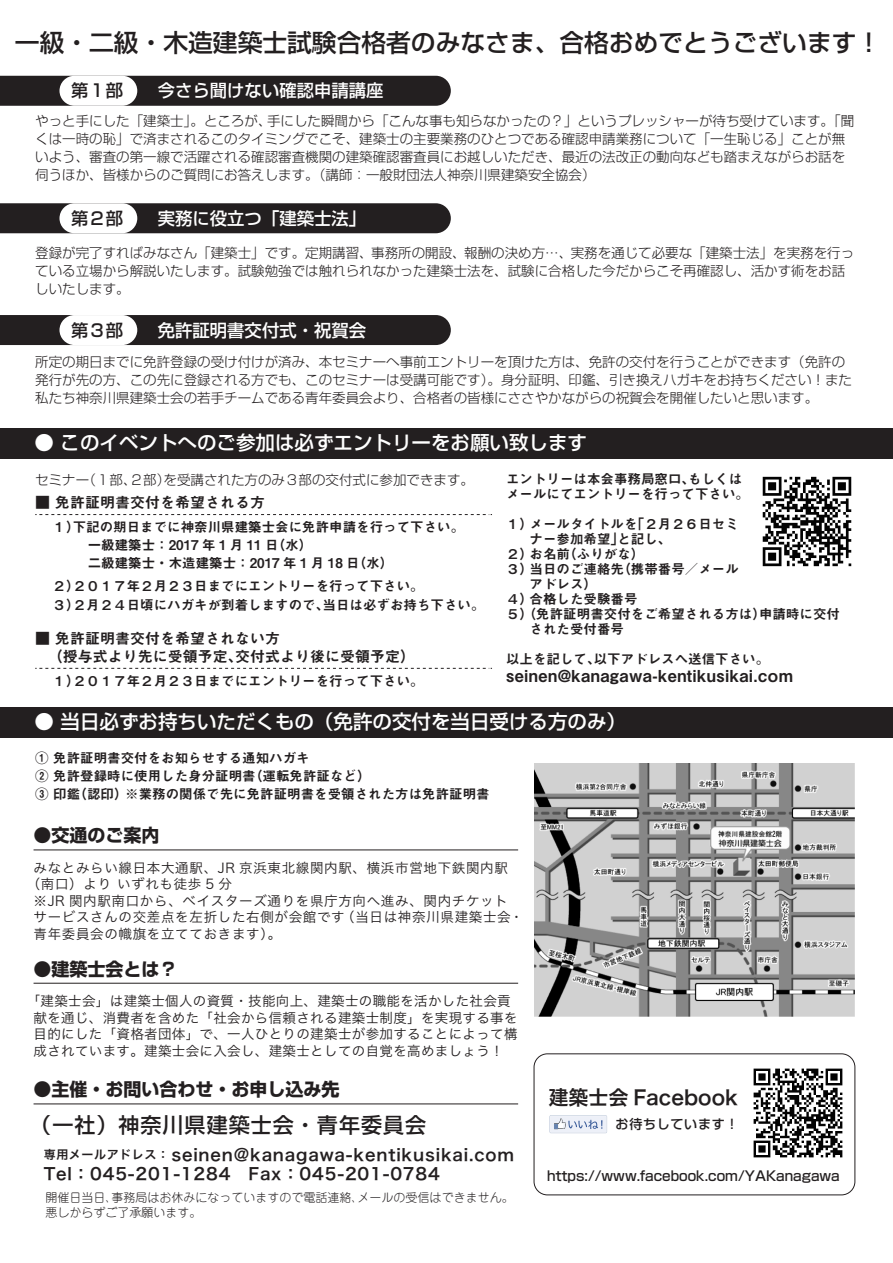
<style>
.page{position:relative;width:893px;height:1263px;background:#fff}
.page>*{position:absolute;margin:0;border:0;box-sizing:border-box;transform-origin:0 0}
.t1{font:500 24.75px "Shin Go Pro";color:#231f20}
.t2{font:500 21px "Shin Go Pro";letter-spacing:.05em;color:#231f20}
.t3{font:19.95px "Hira Kaku Pro W6";color:#231f20}
.t4{font:500 19.5px "Shin Go Pro";color:#fff}
.t5{font:700 18px "Shin Go Pro";color:#231f20}
.t6{font:500 17.4px "Shin Go Pro";color:#fff}
.t7{font:16.5px/19.5px "Hira Kaku Pro W6";letter-spacing:.05em;color:#231f20}
.t8{font:16.5px "Midashi Go Pro MB31";letter-spacing:.025em;color:#231f20}
.t9{font:15px/18px "Midashi Go Pro MB31";color:#231f20}
.t10{font:300 13.5px/18px "Shin Go Pro";color:#231f20}
.t11{font:13.5px/18px "Midashi Go Pro MB31";color:#231f20}
.t12{font:13.5px/16.5px "Hira Kaku Pro W3";letter-spacing:.025em;color:#231f20;text-align:center}
.t13{font:13.5px "Hira Kaku Pro W3";letter-spacing:.05em;color:#231f20}
.t14{font:500 13.5px "Shin Go Pro";color:#231f20}
.t15{font:500 13.05px "Shin Go Pro";letter-spacing:.05em;color:#231f20}
.t16{font:300 12px/15px "Jun 101 Pro";color:#231f20}
.s1{color:#231f20}
.s2{font-size:12px}
</style>
<div class="page">
<div style="left:0;top:428px;width:893px;height:30px;background:#231f20"></div>
<div style="left:0;top:76px;width:451px;height:30px;background:#231f20"></div>
<div style="left:0;top:203px;width:451px;height:30px;background:#231f20"></div>
<div style="left:0;top:315px;width:451px;height:30px;background:#231f20"></div>
<hr style="left:34px;top:1103px;width:484px;height:1px;background:#231f20">
<div style="left:59px;top:76px;width:78px;height:30px;background:#fff;border-radius:15px"></div>
<div style="left:59px;top:203px;width:78px;height:30px;background:#fff;border-radius:15px"></div>
<div style="left:59px;top:315px;width:78px;height:30px;background:#fff;border-radius:15px"></div>
<div style="left:0;top:707px;width:893px;height:30px;background:#231f20"></div>
<svg style="left:35px;top:514px;width:457px;height:1px"></svg>
<svg style="left:35px;top:668px;width:457px;height:1px"></svg>
<img style="left:762px;top:476px;width:90px;height:91px">
<hr style="left:34px;top:849px;width:484px;height:1px;background:#231f20">
<hr style="left:34px;top:983px;width:484px;height:1px;background:#231f20">
<img style="left:534px;top:763px;width:321px;height:254px">
<svg style="left:549px;top:1115px;width:58px;height:18px"></svg>
<img style="left:753px;top:1068px;width:90px;height:90px">
<div style="left:534px;top:1053px;width:321px;height:142px;border:1px solid #231f20;border-radius:13px"></div>
<h1 class="t1" style="left:15px;top:22px;width:868px">一級・二級・木造建築士試験合格者のみなさま、合格おめでとうございます！</h1>
<p class="t6" style="left:71px;top:76px;width:314px"><span class="s1">第１部</span>　　今さら聞けない確認申請講座</p>
<p class="t10" style="left:35px;top:110px;width:821px">やっと手にした「建築士」。ところが、手にした瞬間から「こんな事も知らなかったの？」というプレッシャーが待ち受けています。「聞くは一時の恥」で済まされるこのタイミングでこそ、建築士の主要業務のひとつである確認申請業務について「一生恥じる」ことが無いよう、審査の第一線で活躍される確認審査機関の建築確認審査員にお越しいただき、最近の法改正の動向なども踏まえながらお話を伺うほか、皆様からのご質問にお答えします。（講師：一般財団法人神奈川県建築安全協会）</p>
<p class="t6" style="left:71px;top:204px;width:296px"><span class="s1">第２部</span>　　実務に役立つ「建築士法」</p>
<p class="t10" style="left:35px;top:242px;width:821px">登録が完了すればみなさん「建築士」です。定期講習、事務所の開設、報酬の決め方…、実務を通じて必要な「建築士法」を実務を行っている立場から解説いたします。試験勉強では触れられなかった建築士法を、試験に合格した今だからこそ再確認し、活かす術をお話しいたします。</p>
<p class="t6" style="left:71px;top:316px;width:296px"><span class="s1">第３部</span>　　免許証明書交付式・祝賀会</p>
<p class="t10" style="left:35px;top:351px;width:818px">所定の期日までに免許登録の受け付けが済み、本セミナーへ事前エントリーを頂けた方は、免許の交付を行うことができます（免許の発行が先の方、この先に登録される方でも、このセミナーは受講可能です）。身分証明、印鑑、引き換えハガキをお持ちください！また私たち神奈川県建築士会の若手チームである青年委員会より、合格者の皆様にささやかながらの祝賀会を開催したいと思います。</p>
<h3 class="t4" style="left:35px;top:426px;width:554px">● このイベントへのご参加は必ずエントリーをお願い致します</h3>
<p class="t10" style="left:35px;top:469px;width:440px">セミナー（１部、２部）を受講された方のみ３部の交付式に参加できます。</p>
<p class="t9" style="left:35px;top:491px;width:231px">■ 免許証明書交付を希望される方</p>
<p class="t11" style="left:52px;top:516px;width:413px">１）下記の期日までに神奈川県建築士会に免許申請を行って下さい。</p>
<p class="t11" style="left:88px;top:534px;width:307px">一級建築士：2017 年 1 月 11 日（水）<br>二級建築士・木造建築士：2017 年 1 月 18 日（水）</p>
<p class="t11" style="left:52px;top:574px;width:433px;line-height:19.5px">２）２０１７年２月２３日までにエントリーを行って下さい。<br>３）２月２４日頃にハガキが到着しますので、当日は必ずお持ち下さい。</p>
<p class="t9" style="left:35px;top:628px;width:381px">■ 免許証明書交付を希望されない方<br>　 （授与式より先に受領予定、交付式より後に受領予定）</p>
<p class="t11" style="left:52px;top:670px;width:373px">１）２０１７年２月２３日までにエントリーを行って下さい。</p>
<p class="t11" style="left:506px;top:470px;width:244px;line-height:15px">エントリーは本会事務局窓口、もしくはメールにてエントリーを行って下さい。</p>
<p class="t11" style="left:506px;top:514px;width:234px">１）メールタイトルを「２月２６日セミ</p>
<p class="t11" style="left:530px;top:529px;width:143px">ナー参加希望」と記し、</p>
<p class="t11" style="left:506px;top:544px;width:140px">２）お名前（ふりがな）</p>
<p class="t11" style="left:506px;top:559px;width:234px">３）当日のご連絡先（携帯番号／メール</p>
<p class="t11" style="left:530px;top:574px;width:69px">アドレス）</p>
<p class="t11" style="left:506px;top:589px;width:133px">４）合格した受験番号</p>
<p class="t11" style="left:506px;top:604px;width:336px">５）（免許証明書交付をご希望される方は）申請時に交付</p>
<p class="t11" style="left:530px;top:619px;width:96px">された受付番号</p>
<p class="t11" style="left:506px;top:649px;width:265px">以上を記して、以下アドレスへ送信下さい。</p>
<p class="t8" style="left:506px;top:663px;width:289px">seinen@kanagawa-kentikusikai.com</p>
<h3 class="t4" style="left:35px;top:705px;width:593px">● 当日必ずお持ちいただくもの（免許の交付を当日受ける方のみ）</h3>
<p class="t11" style="left:35px;top:747px;width:456px">① 免許証明書交付をお知らせする通知ハガキ<br>② 免許登録時に使用した身分証明書（運転免許証など）<br>③ 印鑑（認印）※業務の関係で先に免許証明書を受領された方は免許証明書</p>
<h3 class="t5" style="left:34px;top:821px;width:128px">●交通のご案内</h3>
<p class="t13" style="left:34px;top:856px;width:476px">みなとみらい線日本大通駅、JR 京浜東北線関内駅、横浜市営地下鉄関内駅</p>
<p class="t13" style="left:27px;top:872px;width:207px">（南口）より いずれも徒歩 5 分</p>
<p class="t13" style="left:34px;top:889px;width:476px">※JR 関内駅南口から、ベイスターズ通りを県庁方向へ進み、関内チケット</p>
<p class="t13" style="left:34px;top:905px;width:491px">サービスさんの交差点を左折した右側が会館です（当日は神奈川県建築士会・</p>
<p class="t13" style="left:34px;top:922px;width:249px">青年委員会の幟旗を立てておきます）。</p>
<h3 class="t5" style="left:34px;top:954px;width:146px">●建築士会とは？</h3>
<p class="t12" style="left:27px;top:992px;width:492px">「建築士会」は建築士個人の資質・技能向上、建築士の職能を活かした社会貢献を通じ、消費者を含めた「社会から信頼される建築士制度」を実現する事を目的にした「資格者団体」で、一人ひとりの建築士が参加することによって構成されています。建築士会に入会し、建築士としての自覚を高めましょう！</p>
<h3 class="t5" style="left:34px;top:1075px;width:308px">●主催・お問い合わせ・お申し込み先</h3>
<h2 class="t2" style="left:30px;top:1108px;width:397px">（一社）神奈川県建築士会・青年委員会</h2>
<p class="t7" style="left:44px;top:1144px;width:472px"><span class="s2">専用メールアドレス：</span> seinen@kanagawa-kentikusikai.com<br>Tel：045-201-1284　Fax：045-201-0784</p>
<p class="t16" style="left:46px;top:1189px;width:469px">開催日当日、事務局はお休みになっていますので電話連絡、メールの受信はできません。悪しからずご了承願います。</p>
<h3 class="t3" style="left:548px;top:1079px;width:191px">建築士会 Facebook</h3>
<p class="t15" style="left:616px;top:1113px;width:124px">お待ちしています！</p>
<p class="t14" style="left:547px;top:1164px;width:294px">https://www.facebook.com/YAKanagawa</p>
</div>
